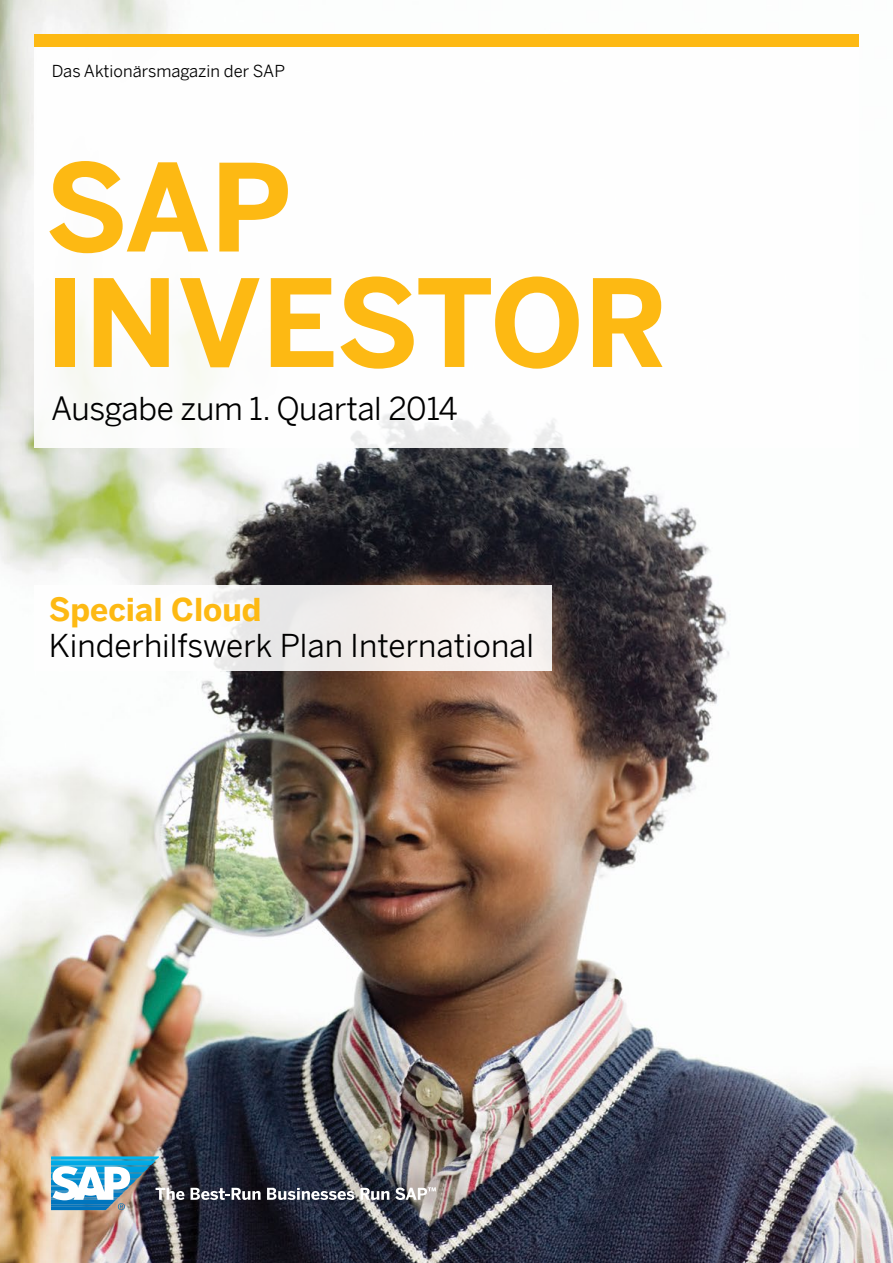
<style>
.page{position:relative;width:893px;height:1263px;background:#fff}
.page>*{position:absolute;margin:0;border:0;box-sizing:border-box;transform-origin:0 0}
.t1{font:700 120px/115.5px "Benton Sans";color:#fdb913}
.t2{font:31.5px "Benton Sans";color:#000}
.t3{font:700 31.5px "Benton Sans";color:#fdb913}
.t4{font:16.5px "Benton Sans";color:#000}
</style>
<div class="page">
<img style="left:0;top:0;width:893px;height:1263px">
<div style="left:34px;top:34px;width:825px;height:413px;background:#fff"></div>
<svg style="left:191px;top:1188px;width:70px;height:12px"></svg>
<svg style="left:267px;top:1188px;width:87px;height:12px"></svg>
<svg style="left:360px;top:1188px;width:29px;height:12px"></svg>
<svg style="left:395px;top:1187px;width:41px;height:13px"></svg>
<img style="left:51px;top:1157px;width:133px;height:53px">
<div style="left:34px;top:34px;width:825px;height:13px;background:#fdb913"></div>
<svg style="left:34px;top:586px;width:517px;height:85px"></svg>
<p class="t4" style="left:52px;top:59px;width:235px">Das Aktionärsmagazin der SAP</p>
<h1 class="t1" style="left:45px;top:145px;width:625px">SAP<br>INVESTOR</h1>
<p class="t2" style="left:51px;top:386px;width:408px">Ausgabe zum 1. Quartal 2014</p>
<p class="t3" style="left:49px;top:586px;width:214px">Special Cloud</p>
<p class="t2" style="left:49px;top:623px;width:487px">Kinderhilfswerk Plan International</p>
</div>
